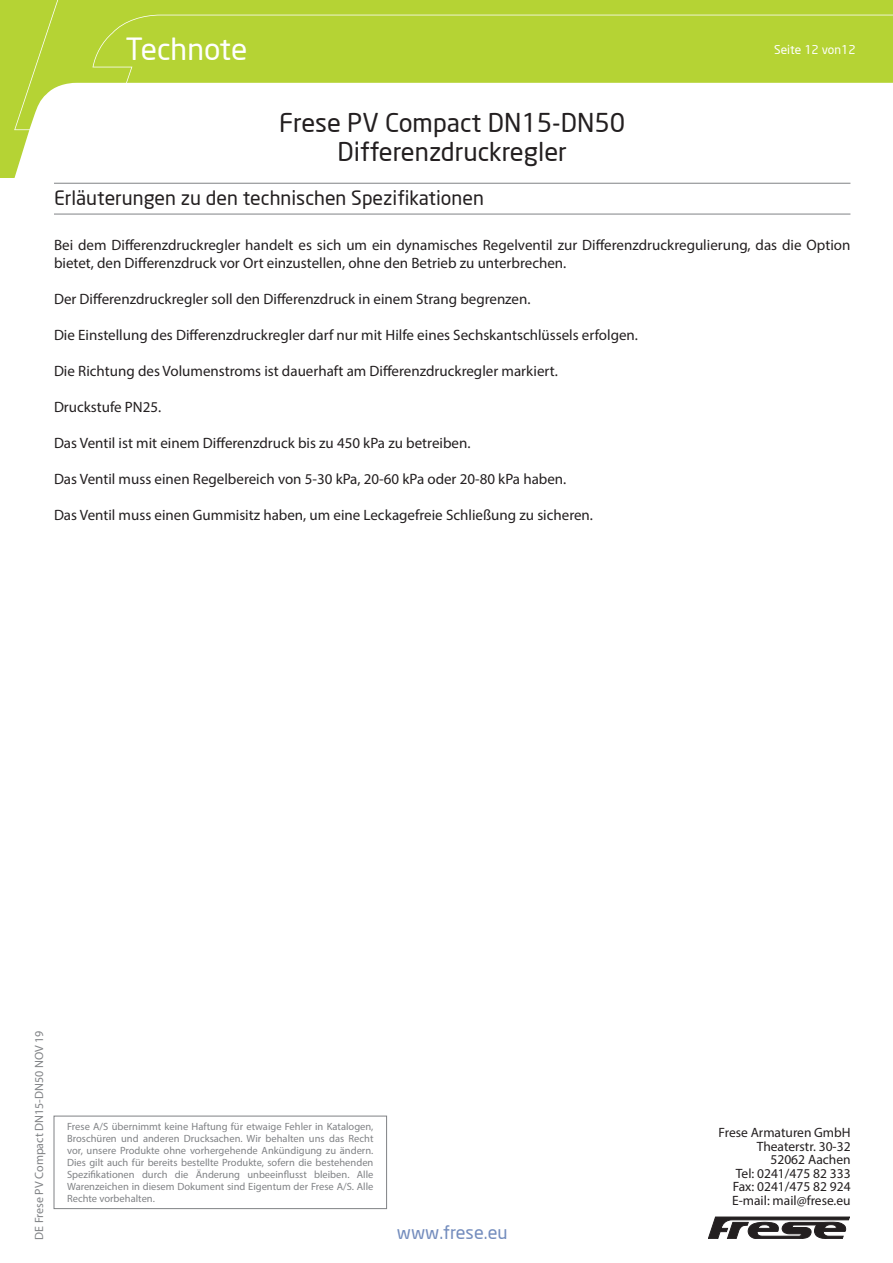
<style>
.page{position:relative;width:893px;height:1263px;background:#fff}
.page>*{position:absolute;margin:0;border:0;box-sizing:border-box;transform-origin:0 0}
.t1{font:30px "Neo Sans";color:#fff}
.t2{font:25.5px/28.5px "Neo Sans";color:#231f20;text-align:center}
.Tekniske_data_-_Mell{font:19.5px "Neo Sans";color:#231f20}
.t3{font:18px "Neo Sans";color:#738cbd}
.Tekniske_data_-_Brød{font:15px/18px "Myriad Pro";color:#231f20}
.Tabel_-_Brød{font:13.5px "Myriad Pro";color:#231f20}
.t4{font:12px "Myriad Pro";color:#808285}
.t5{font:12px "Neo Sans";color:#fff}
.Titler_-_index_uk{font:10.5px/12px "Myriad Pro";color:#808285;text-align:justify}
</style>
<div class="page">
<svg style="left:0;top:0;width:30px;height:177px;background:#bdd84b"></svg>
<svg style="left:14px;top:0;width:879px;height:130px;fill:#b5d334"></svg>
<svg style="left:708px;top:1217px;width:142px;height:22px"></svg>
<div style="left:54px;top:1116px;width:333px;height:93px;border:1px solid #808285"></div>
<hr style="left:54px;top:214px;width:796px;height:1px;background:#808285">
<hr style="left:54px;top:183px;width:796px;height:1px;background:#808285">
<h1 class="t1" style="left:125px;top:31px;width:123px">Technote</h1>
<h2 class="t2" style="left:279px;top:108px;width:348px">Frese PV Compact DN15-DN50<br>Differenzdruckregler</h2>
<p class="t5" style="left:774px;top:42px;width:83px">Seite 12 von12</p>
<p class="Tekniske_data_-_Mell" style="left:54px;top:186px;width:431px">Erläuterungen zu den technischen Spezifikationen</p>
<p class="Tekniske_data_-_Brød" style="left:54px;top:236px;width:798px">Bei dem Differenzdruckregler handelt es sich um ein dynamisches Regelventil zur Differenzdruckregulierung, das die Option bietet, den Differenzdruck vor Ort einzustellen, ohne den Betrieb zu unterbrechen.</p>
<p class="Tekniske_data_-_Brød" style="left:54px;top:290px;width:478px">Der Differenzdruckregler soll den Differenzdruck in einem Strang begrenzen.</p>
<p class="Tekniske_data_-_Brød" style="left:54px;top:326px;width:586px">Die Einstellung des Differenzdruckregler darf nur mit Hilfe eines Sechskantschlüssels erfolgen.</p>
<p class="Tekniske_data_-_Brød" style="left:54px;top:362px;width:505px">Die Richtung des Volumenstroms ist dauerhaft am Differenzdruckregler markiert.</p>
<p class="Tekniske_data_-_Brød" style="left:54px;top:398px;width:109px">Druckstufe PN25.</p>
<p class="Tekniske_data_-_Brød" style="left:54px;top:434px;width:418px">Das Ventil ist mit einem Differenzdruck bis zu 450 kPa zu betreiben.</p>
<p class="Tekniske_data_-_Brød" style="left:54px;top:470px;width:514px">Das Ventil muss einen Regelbereich von 5-30 kPa, 20-60 kPa oder 20-80 kPa haben.</p>
<p class="Tekniske_data_-_Brød" style="left:54px;top:506px;width:541px">Das Ventil muss einen Gummisitz haben, um eine Leckagefreie Schließung zu sicheren.</p>
<p class="t4" style="left:32px;top:1239px;width:211px;rotate:-90deg">DE Frese PV Compact DN15-DN50 NOV 19</p>
<p class="Titler_-_index_uk" style="left:67px;top:1120px;width:308px">Frese A/S übernimmt keine Haftung für etwaige Fehler in Katalogen, Broschüren und anderen Drucksachen. Wir behalten uns das Recht vor, unsere Produkte ohne vorhergehende Ankündigung zu ändern.<br>Dies gilt auch für bereits bestellte Produkte, sofern die bestehenden Spezifikationen durch die Änderung unbeeinflusst bleiben. Alle Warenzeichen in diesem Dokument sind Eigentum der Frese A/S. Alle Rechte vorbehalten.</p>
<p class="t3" style="left:397px;top:1222px;width:112px">www.frese.eu</p>
<p class="Tabel_-_Brød" style="left:719px;top:1124px;width:134px">Frese Armaturen GmbH</p>
<p class="Tabel_-_Brød" style="left:757px;top:1138px;width:95px">Theaterstr. 30-32</p>
<p class="Tabel_-_Brød" style="left:770px;top:1151px;width:82px">52062 Aachen</p>
<p class="Tabel_-_Brød" style="left:736px;top:1165px;width:116px">Tel: 0241/475 82 333</p>
<p class="Tabel_-_Brød" style="left:733px;top:1178px;width:119px">Fax: 0241/475 82 924</p>
<p class="Tabel_-_Brød" style="left:732px;top:1192px;width:120px">E-mail: mail@frese.eu</p>
</div>
